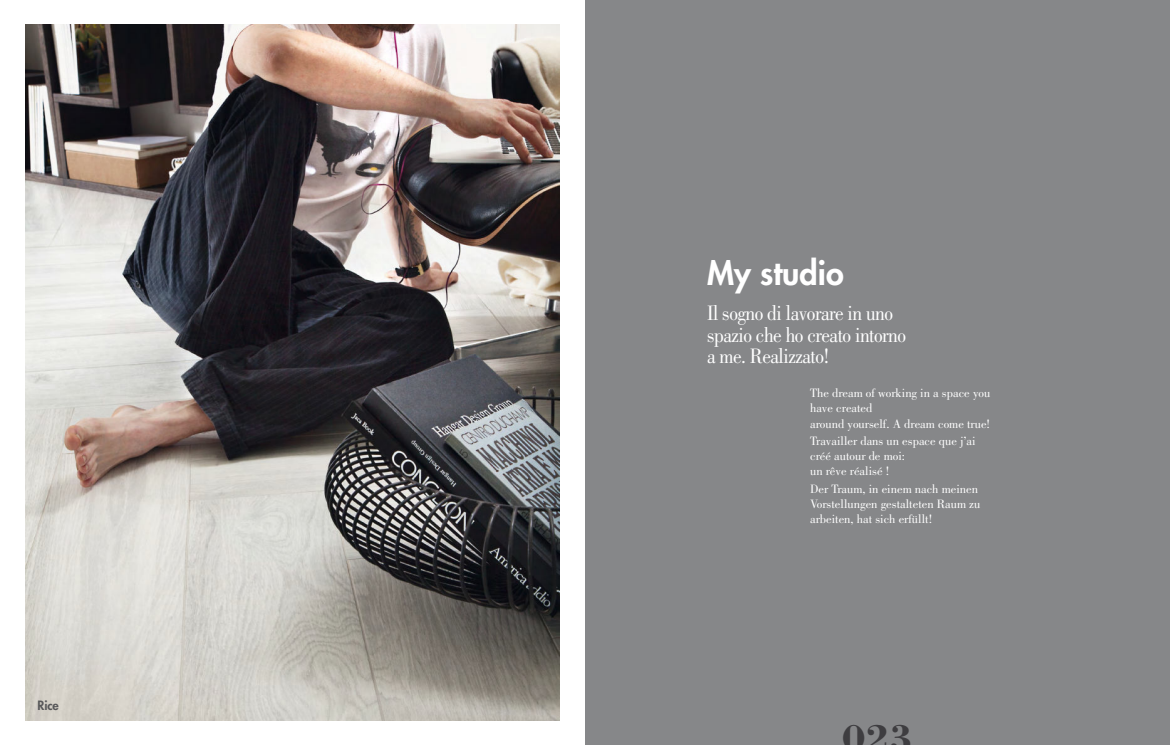
<style>
.page{position:relative;width:1170px;height:745px;background:#fff}
.page>*{position:absolute;margin:0;border:0;box-sizing:border-box;transform-origin:0 0}
.t1{font:700 39.38px "Bodoni Std";color:#3e3d40}
.t2{font:800 32.25px "Futura Std";color:#fff}
.t3{font:21.5px/21.5px "Bodoni Std";letter-spacing:-.025em;color:#fff;scale:.9 1}
.t4{font:12.5px/15.1px "Bodoni Std";color:#fff}
.t5{font:800 12.5px "Futura Std";color:#58585a}
</style>
<div class="page">
<div style="left:585px;top:0;width:584px;height:744px;background:#868789"></div>
<img style="left:25px;top:25px;width:534px;height:694px">
<p class="t5" style="left:38px;top:698px;width:23px">Rice</p>
<h2 class="t2" style="left:707px;top:257px;width:138px">My studio</h2>
<h3 class="t3" style="left:707px;top:303px;width:222px">Il sogno di lavorare in uno spazio che ho creato intorno a me. Realizzato!</h3>
<p class="t4" style="left:810px;top:386px;width:182px">The dream of working in a space you have created<br>around yourself. A dream come true!</p>
<p class="t4" style="left:810px;top:433px;width:167px">Travailler dans un espace que j’ai créé autour de moi:<br>un rêve réalisé !</p>
<p class="t4" style="left:810px;top:481px;width:172px">Der Traum, in einem nach meinen<br>Vorstellungen gestalteten Raum zu arbeiten, hat sich erfüllt!</p>
<h1 class="t1" style="left:841px;top:714px;width:73px">023</h1>
</div>
